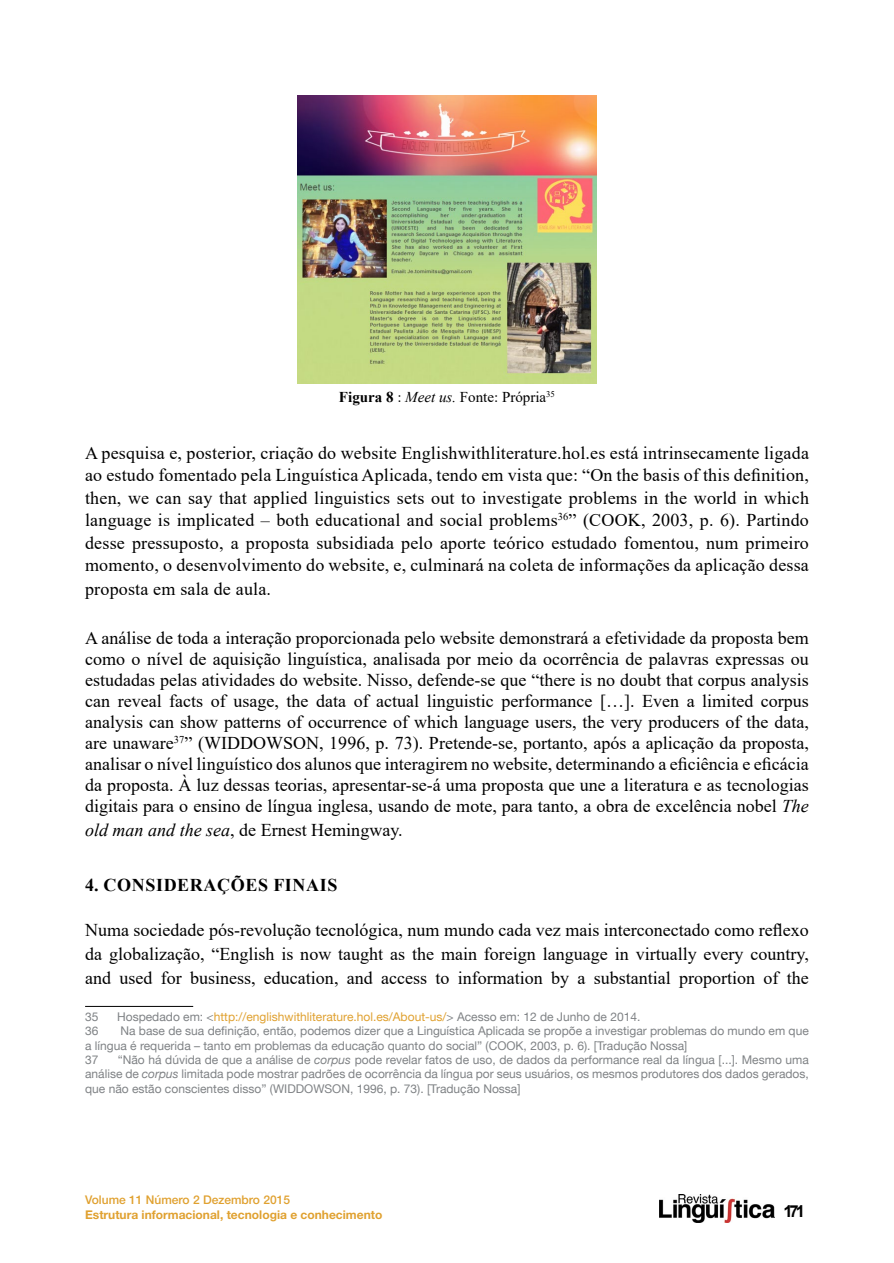
<style>
.page{position:relative;width:894px;height:1263px;background:#fff}
.page>*{position:absolute;margin:0;border:0;box-sizing:border-box;transform-origin:0 0}
.texto{font:18px/21px "Times New Roman";color:#000;text-align:justify}
.subtitulo_nonumber{font:700 18px "Times New Roman";letter-spacing:.035em;color:#000}
.t1{font:700 16.5px "Arial";color:#000}
.legenda{font:15px "Times New Roman";color:#000}
.nota_rodape{font:12px/14.4px "Helvetica Neue LT";color:#7f8285}
.nota_rodape-2{font:12px "Helvetica Neue LT";color:#e0a130}
.t2{font:700 12px "Helvetica Neue LT Std";color:#e0a130}
.t3{font:500 12px "Helvetica Neue LT Std";color:#e0a130}
.s1{font-weight:700}
.s2{font-style:italic}
.s3{color:#7f8285}
</style>
<div class="page">
<img style="left:659px;top:1194px;width:115px;height:28px">
<img style="left:298px;top:95px;width:298px;height:288px">
<hr style="left:85px;top:1006px;width:108px;height:1px;background:#000">
<p class="legenda" style="left:339px;top:386px;width:217px"><span class="s1">Figura 8</span> : <span class="s2">Meet us.</span> Fonte: Própria<sup>35</sup></p>
<p class="texto" style="left:85px;top:440px;width:725px;line-height:22.8px">A pesquisa e, posterior, criação do website Englishwithliterature.hol.es está intrinsecamente ligada ao estudo fomentado pela Linguística Aplicada, tendo em vista que: “On the basis of this definition, then, we can say that applied linguistics sets out to investigate problems in the world in which language is implicated – both educational and social problems<sup>36</sup>” (COOK, 2003, p. 6). Partindo desse pressuposto, a proposta subsidiada pelo aporte teórico estudado fomentou, num primeiro momento, o desenvolvimento do website, e, culminará na coleta de informações da aplicação dessa proposta em sala de aula.</p>
<p class="texto" style="left:85px;top:626px;width:725px">A análise de toda a interação proporcionada pelo website demonstrará a efetividade da proposta bem como o nível de aquisição linguística, analisada por meio da ocorrência de palavras expressas ou estudadas pelas atividades do website. Nisso, defende-se que “there is no doubt that corpus analysis can reveal facts of usage, the data of actual linguistic performance […]. Even a limited corpus analysis can show patterns of occurrence of which language users, the very producers of the data, are unaware<sup>37</sup>” (WIDDOWSON, 1996, p. 73). Pretende-se, portanto, após a aplicação da proposta, analisar o nível linguístico dos alunos que interagirem no website, determinando a eficiência e eficácia da proposta. À luz dessas teorias, apresentar-se-á uma proposta que une a literatura e as tecnologias digitais para o ensino de língua inglesa, usando de mote, para tanto, a obra de excelência nobel <span class="s2">The</span></p>
<p class="texto" style="left:85px;top:818px;width:319px"><span class="s2">old man and the sea</span>, de Ernest Hemingway.</p>
<p class="subtitulo_nonumber" style="left:85px;top:871px;width:254px">4. CONSIDERAÇÕES FINAIS</p>
<p class="texto" style="left:85px;top:917px;width:725px;line-height:24px">Numa sociedade pós-revolução tecnológica, num mundo cada vez mais interconectado como reflexo da globalização, “English is now taught as the main foreign language in virtually every country, and used for business, education, and access to information by a substantial proportion of the</p>
<p class="nota_rodape" style="left:85px;top:1009px;width:15px">35</p>
<p class="nota_rodape-2" style="left:117px;top:1009px;width:524px"><span class="s3">Hospedado em: &lt;</span>http://englishwithliterature.hol.es/About-us/<span class="s3">&gt; Acesso em: 12 de Junho de 2014.</span></p>
<p class="nota_rodape" style="left:85px;top:1023px;width:15px">36</p>
<p class="nota_rodape" style="left:85px;top:1023px;width:725px;text-indent:35px">Na base de sua definição, então, podemos dizer que a Linguística Aplicada se propõe a investigar problemas do mundo em que a língua é requerida – tanto em problemas da educação quanto do social” (COOK, 2003, p. 6). [Tradução Nossa]</p>
<p class="nota_rodape" style="left:85px;top:1052px;width:15px">37</p>
<p class="nota_rodape" style="left:85px;top:1052px;width:725px;text-align:justify;text-indent:33px">“Não há dúvida de que a análise de <span class="s2">corpus</span> pode revelar fatos de uso, de dados da performance real da língua [...]. Mesmo uma análise de <span class="s2">corpus</span> limitada pode mostrar padrões de ocorrência da língua por seus usuários, os mesmos produtores dos dados gerados, que não estão conscientes disso” (WIDDOWSON, 1996, p. 73). [Tradução Nossa]</p>
<p class="t3" style="left:85px;top:1192px;width:206px">Volume 11 Número 2 Dezembro 2015</p>
<p class="t2" style="left:85px;top:1207px;width:299px">Estrutura informacional, tecnologia e conhecimento</p>
<p class="t1" style="left:783px;top:1199px;width:23px">171</p>
</div>
